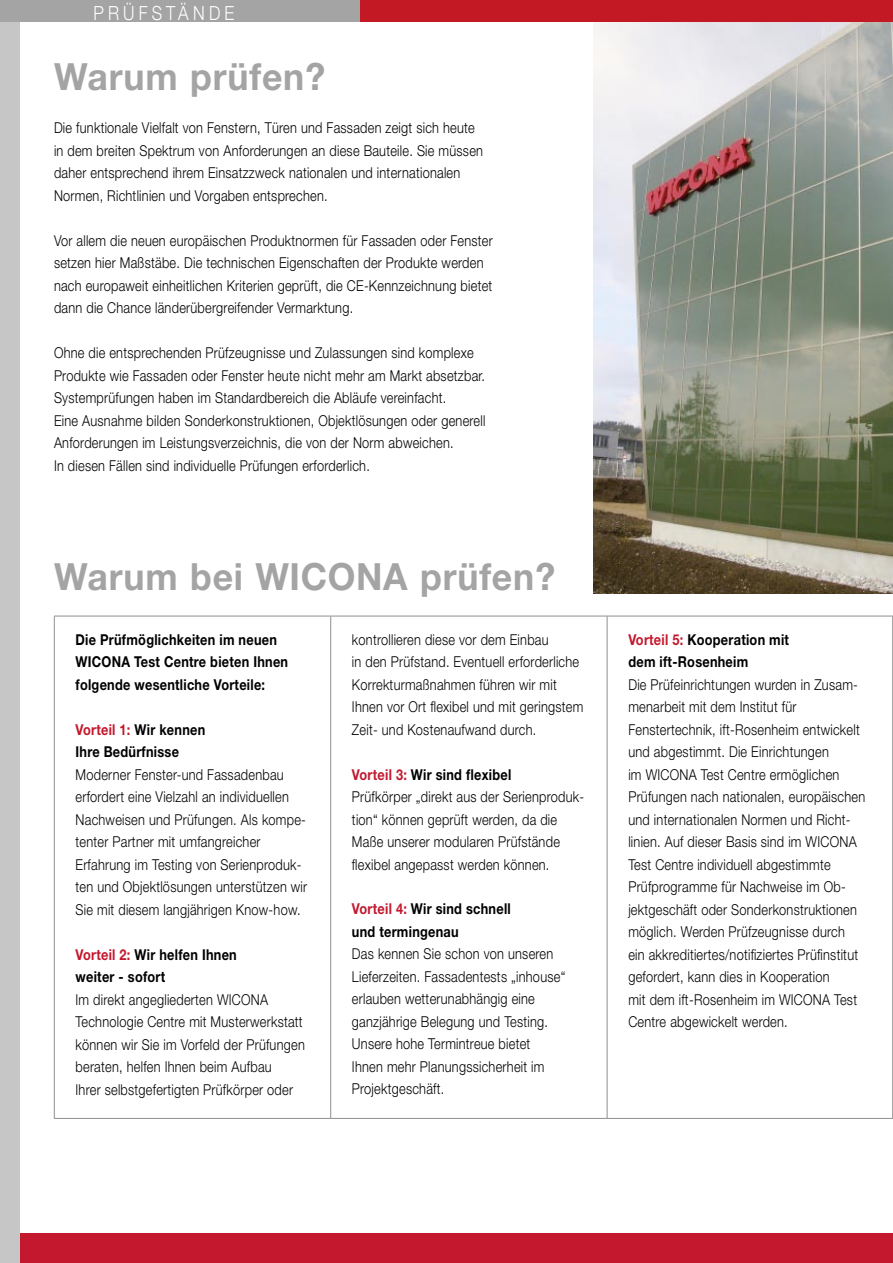
<style>
.page{position:relative;width:893px;height:1263px;background:#fff}
.page>*{position:absolute;margin:0;border:0;box-sizing:border-box;transform-origin:0 0}
.t1{font:700 37.5px "Helvetica Neue";letter-spacing:.025em;color:#a4a4a4;scale:.95 1}
.t2{font:300 19.5px "Helvetica Neue";letter-spacing:.255em;color:#fff;scale:.85 1}
.t3{font:300 15px/22.5px "Helvetica Neue";letter-spacing:.02em;color:#000;scale:.85 1}
.t4{font:700 15px/22.5px "Helvetica Neue";letter-spacing:.02em;color:#000;scale:.85 1}
.s1{color:#c4182e}
.s2{font-weight:700;color:#c4182e}
.s3{font-weight:700}
</style>
<div class="page">
<hr style="left:54px;top:616px;width:1px;height:502px;background:#8f908f">
<hr style="left:330px;top:616px;width:1px;height:502px;background:#8f908f">
<hr style="left:607px;top:616px;width:1px;height:502px;background:#8f908f">
<hr style="left:892px;top:616px;width:1px;height:502px;background:#8f908f">
<hr style="left:54px;top:616px;width:277px;height:1px;background:#8f908f">
<hr style="left:331px;top:616px;width:276px;height:1px;background:#8f908f">
<hr style="left:607px;top:616px;width:286px;height:1px;background:#8f908f">
<hr style="left:54px;top:1118px;width:277px;height:1px;background:#8f908f">
<hr style="left:331px;top:1118px;width:276px;height:1px;background:#8f908f">
<hr style="left:607px;top:1118px;width:286px;height:1px;background:#8f908f">
<img style="left:594px;top:21px;width:299px;height:573px">
<div style="left:0;top:1233px;width:893px;height:30px;background:#c4182e"></div>
<div style="left:0;top:0;width:893px;height:21px;background:#c31925"></div>
<div style="left:0;top:0;width:20px;height:1263px;background:#c6c6c7"></div>
<div style="left:0;top:0;width:359px;height:21px;background:#a4a4a4"></div>
<h2 class="t2" style="left:94px;top:1px;width:167px">Prüfstände</h2>
<h1 class="t1" style="left:54px;top:53px;width:287px">Warum prüfen?</h1>
<p class="t3" style="left:54px;top:116px;width:506px">Die funktionale Vielfalt von Fenstern, Türen und Fassaden zeigt sich heute in dem breiten Spektrum von Anforderungen an diese Bauteile. Sie müssen daher entsprechend ihrem Einsatzzweck nationalen und internationalen Normen, Richtlinien und Vorgaben entsprechen.</p>
<p class="t3" style="left:54px;top:229px;width:518px">Vor allem die neuen europäischen Produktnormen für Fassaden oder Fenster setzen hier Maßstäbe. Die technischen Eigenschaften der Produkte werden nach europaweit einheitlichen Kriterien geprüft, die CE-Kennzeichnung bietet dann die Chance länderübergreifender Vermarktung.</p>
<p class="t3" style="left:54px;top:341px;width:509px">Ohne die entsprechenden Prüfzeugnisse und Zulassungen sind komplexe Produkte wie Fassaden oder Fenster heute nicht mehr am Markt absetzbar.<br>Systemprüfungen haben im Standardbereich die Abläufe vereinfacht.<br>Eine Ausnahme bilden Sonderkonstruktionen, Objektlösungen oder generell Anforderungen im Leistungsverzeichnis, die von der Norm abweichen.<br>In diesen Fällen sind individuelle Prüfungen erforderlich.</p>
<h1 class="t1" style="left:54px;top:553px;width:529px">Warum bei WICONA prüfen?</h1>
<p class="t4" style="left:76px;top:628px;width:252px">Die Prüfmöglichkeiten im neuen<br>WICONA Test Centre bieten Ihnen folgende wesentliche Vorteile:</p>
<p class="t4" style="left:76px;top:718px;width:154px"><span class="s1">Vorteil 1:</span> Wir kennen<br>Ihre Bedürfnisse</p>
<p class="t3" style="left:76px;top:763px;width:274px">Moderner Fenster-und Fassadenbau erfordert eine Vielzahl an individuellen Nachweisen und Prüfungen. Als kompe&shy;tenter Partner mit umfangreicher Erfahrung im Testing von Serienproduk&shy;ten und Objektlösungen unterstützen wir Sie mit diesem langjährigen Know-how.</p>
<p class="t4" style="left:76px;top:943px;width:191px"><span class="s1">Vorteil 2:</span> Wir helfen Ihnen weiter - sofort</p>
<p class="t3" style="left:76px;top:988px;width:271px">Im direkt angegliederten WICONA Technologie Centre mit Musterwerkstatt können wir Sie im Vorfeld der Prüfungen beraten, helfen Ihnen beim Aufbau<br>Ihrer selbstgefertigten Prüfkörper oder</p>
<p class="t3" style="left:352px;top:628px;width:274px">kontrollieren diese vor dem Einbau<br>in den Prüfstand. Eventuell erforderliche Korrekturmaßnahmen führen wir mit Ihnen vor Ort flexibel und mit geringstem Zeit- und Kostenaufwand durch.</p>
<p class="t3" style="left:352px;top:763px;width:275px"><span class="s2">Vorteil 3:</span> <span class="s3">Wir sind flexibel<br></span>Prüfkörper „direkt aus der Serienproduk&shy;tion“ können geprüft werden, da die Maße unserer modularen Prüfstände flexibel angepasst werden können.</p>
<p class="t4" style="left:352px;top:897px;width:188px"><span class="s1">Vorteil 4:</span> Wir sind schnell und termingenau</p>
<p class="t3" style="left:352px;top:942px;width:253px">Das kennen Sie schon von unseren<br>Lieferzeiten. Fassadentests „inhouse“ erlauben wetterunabhängig eine ganzjährige Belegung und Testing.<br>Unsere hohe Termintreue bietet<br>Ihnen mehr Planungssicherheit im<br>Projektgeschäft.</p>
<p class="t4" style="left:628px;top:628px;width:191px"><span class="s1">Vorteil 5:</span> Kooperation mit dem ift-Rosenheim</p>
<p class="t3" style="left:628px;top:673px;width:280px">Die Prüfeinrichtungen wurden in Zusam&shy;menarbeit mit dem Institut für Fenstertechnik, ift-Rosenheim entwickelt und abgestimmt. Die Einrichtungen<br>im WICONA Test Centre ermöglichen Prüfungen nach nationalen, europäischen und internationalen Normen und Richt&shy;linien. Auf dieser Basis sind im WICONA Test Centre individuell abgestimmte Prüfprogramme für Nachweise im Ob&shy;jektgeschäft oder Sonderkonstruktionen möglich. Werden Prüfzeugnisse durch<br>ein akkreditiertes/notifiziertes Prüfinstitut gefordert, kann dies in Kooperation<br>mit dem ift-Rosenheim im WICONA Test Centre abgewickelt werden.</p>
</div>
